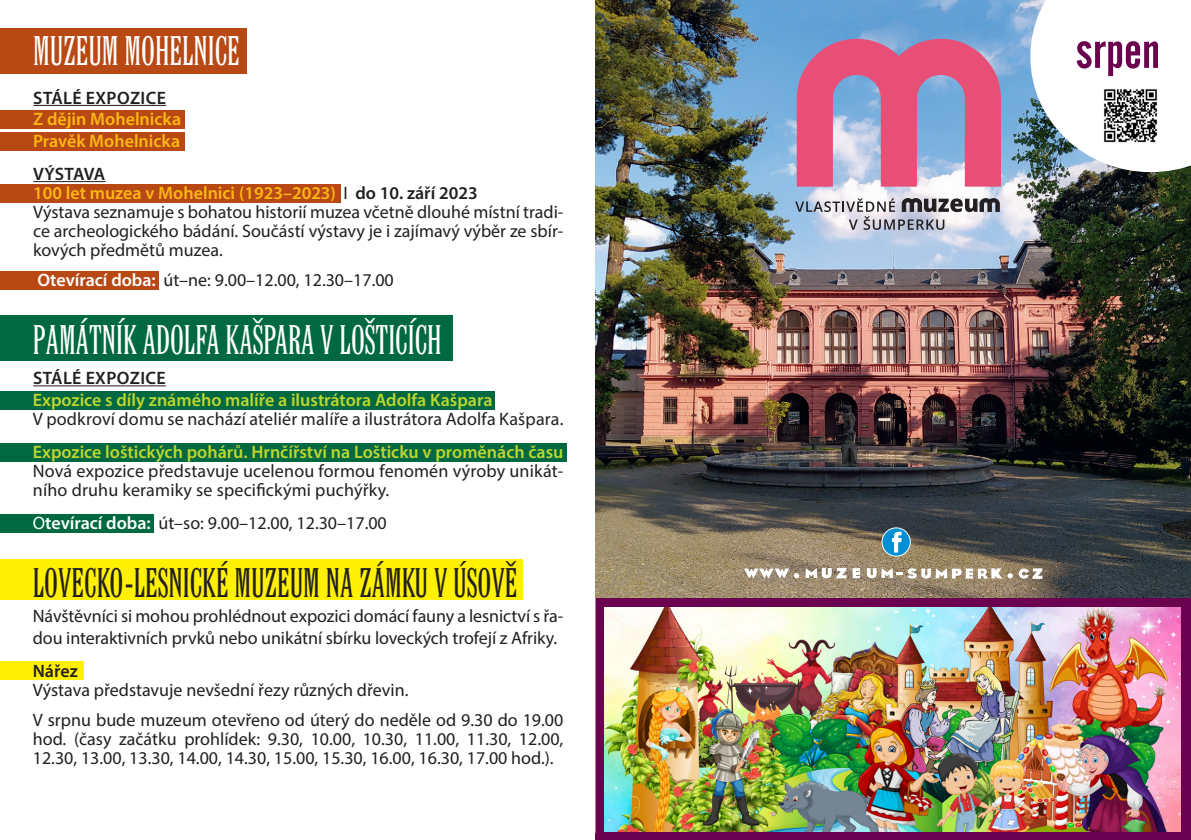
<style>
.page{position:relative;width:1191px;height:840px;background:#fff}
.page>*{position:absolute;margin:0;border:0;box-sizing:border-box;transform-origin:0 0}
.t1{font:50px "Alternate Gothic No 2 BTCE";color:#6a024f}
.t2{font:40px "Latin Extra Condensed BTCE";color:#fff}
.t3{font:40px "Latin Extra Condensed BTCE";color:#231f20}
.t4{font:18px/19px "Myriad Pro";color:#231f20}
.t5{font:600 18px "Myriad Pro";color:#bed630}
.t6{font:600 18px "Myriad Pro";color:#fcb814}
.t7{font:600 18px "Myriad Pro";letter-spacing:.02em;color:#231f20}
.t8{font:600 18px "Myriad Pro";letter-spacing:-.02em;color:#231f20}
.s1{font-weight:400;color:#231f20}
.s2{color:#231f20}
.s3{font-weight:600;color:#fff}
.s4{color:#fff}
</style>
<div class="page">
<div style="left:0;top:661px;width:83px;height:18px;background:#fff101"></div>
<div style="left:0;top:132px;width:184px;height:18px;background:#b84814"></div>
<div style="left:0;top:271px;width:158px;height:18px;background:#b84814"></div>
<div style="left:0;top:513px;width:153px;height:19px;background:#006941"></div>
<div style="left:0;top:110px;width:184px;height:18px;background:#b84814"></div>
<div style="left:0;top:315px;width:452px;height:46px;background:#006941"></div>
<div style="left:0;top:390px;width:494px;height:19px;background:#006941"></div>
<div style="left:0;top:442px;width:566px;height:19px;background:#006941"></div>
<hr style="left:33px;top:385px;width:133px;height:1px;background:#231f20">
<div style="left:0;top:184px;width:340px;height:19px;background:#b84814"></div>
<div style="left:0;top:28px;width:246px;height:46px;background:#b84814"></div>
<hr style="left:33px;top:105px;width:133px;height:1px;background:#231f20">
<hr style="left:33px;top:181px;width:73px;height:1px;background:#231f20">
<div style="left:0;top:559px;width:522px;height:40px;background:#fff101"></div>
<div style="left:595px;top:596px;width:596px;height:243px;border:12px solid #6a024f"></div>
<div style="left:595px;top:832px;width:596px;height:7px;background:#6a024f"></div>
<div style="left:1181px;top:597px;width:10px;height:242px;background:#6a024f"></div>
<img style="left:595px;top:0;width:596px;height:597px">
<svg style="left:796px;top:39px;width:205px;height:147px;background:#c57ba2"></svg>
<svg style="left:795px;top:197px;width:205px;height:33px"></svg>
<svg style="left:1030px;top:0;width:161px;height:172px"></svg>
<img style="left:1101px;top:86px;width:58px;height:58px">
<svg style="left:744px;top:568px;width:55px;height:10px"></svg>
<svg style="left:852px;top:568px;width:8px;height:10px"></svg>
<svg style="left:805px;top:567px;width:41px;height:11px"></svg>
<svg style="left:867px;top:567px;width:145px;height:11px"></svg>
<svg style="left:1018px;top:568px;width:24px;height:10px"></svg>
<svg style="left:882px;top:527px;width:28px;height:29px"></svg>
<div style="left:881px;top:527px;width:29px;height:29px;border:1px solid #fff;border-radius:50%"></div>
<svg style="left:892px;top:531px;width:9px;height:21px"></svg>
<img style="left:604px;top:607px;width:576px;height:224px">
<p class="t2" style="left:33px;top:27px;width:208px">MUZEUM MOHELNICE</p>
<p class="t7" style="left:33px;top:86px;width:134px">STÁLÉ EXPOZICE</p>
<p class="t6" style="left:33px;top:108px;width:149px">Z dějin Mohelnicka</p>
<p class="t6" style="left:33px;top:129px;width:148px">Pravěk Mohelnicka</p>
<p class="t8" style="left:33px;top:162px;width:74px">VÝSTAVA</p>
<p class="t6" style="left:33px;top:181px;width:446px">100 let muzea v Mohelnici (1923–2023) <span class="s1">I</span> <span class="s2">do 10. září 2023</span></p>
<p class="t4" style="left:33px;top:202px;width:532px;text-align:justify">Výstava seznamuje s bohatou historií muzea včetně dlouhé místní tradi&shy;ce archeologického bádání. Součástí výstavy je i zajímavý výběr ze sbír&shy;kových předmětů muzea.</p>
<p class="t4" style="left:37px;top:270px;width:358px"><span class="s3">Otevírací doba:</span> út–ne: 9.00–12.00, 12.30–17.00</p>
<p class="t2" style="left:34px;top:46px;width:196px">MUZEUM MOHELNIC</p>
<p class="t2" style="left:33px;top:316px;width:410px">PAMÁTNÍK ADOLFA KAŠPARA V LOŠTICÍCH</p>
<p class="t7" style="left:33px;top:366px;width:134px">STÁLÉ EXPOZICE</p>
<p class="t5" style="left:33px;top:388px;width:461px">Expozice s díly známého malíře a ilustrátora Adolfa Kašpara</p>
<p class="t4" style="left:33px;top:408px;width:532px">V podkroví domu se nachází ateliér malíře a ilustrátora Adolfa Kašpara.</p>
<p class="t5" style="left:33px;top:440px;width:532px">Expozice loštických pohárů. Hrnčířství na Lošticku v proměnách času</p>
<p class="t4" style="left:33px;top:460px;width:532px">Nová expozice představuje ucelenou formou fenomén výroby unikát&shy;ního druhu keramiky se specifickými puchýřky.</p>
<p class="t4" style="left:33px;top:512px;width:355px"><span class="s4">O</span><span class="s3">tevírací doba:</span> út–so: 9.00–12.00, 12.30–17.00</p>
<p class="t3" style="left:33px;top:558px;width:486px">LOVECKO-LESNICKÉ MUZEUM NA ZÁMKU V ÚSOVĚ</p>
<p class="t4" style="left:33px;top:604px;width:532px;line-height:21.6px">Návštěvníci si mohou prohlédnout expozici domácí fauny a lesnictví s řa&shy;dou interaktivních prvků nebo unikátní sbírku loveckých trofejí z Afriky.</p>
<p class="t7" style="left:33px;top:658px;width:46px">Nářez</p>
<p class="t4" style="left:33px;top:679px;width:377px">Výstava představuje nevšední řezy různých dřevin.</p>
<p class="t4" style="left:33px;top:709px;width:532px;text-align:justify">V srpnu bude muzeum otevřeno od úterý do neděle od 9.30 do 19.00 hod. (časy začátku prohlídek: 9.30, 10.00, 10.30, 11.00, 11.30, 12.00, 12.30, 13.00, 13.30, 14.00, 14.30, 15.00, 15.30, 16.00, 16.30, 17.00 hod.).</p>
<p class="t1" style="left:1076px;top:22px;width:86px">srpen</p>
</div>
